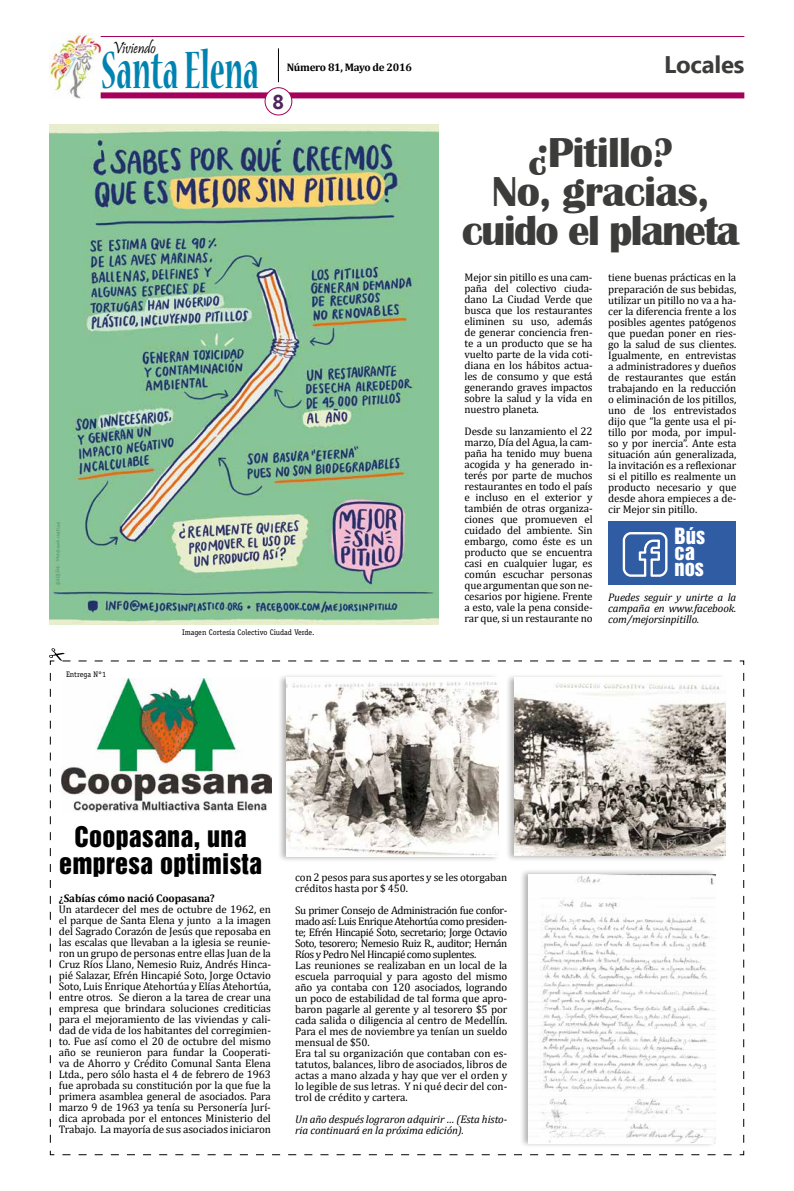
<style>
.page{position:relative;width:794px;height:1191px;background:#fff}
.page>*{position:absolute;margin:0;border:0;box-sizing:border-box;transform-origin:0 0}
.t1{font:700 condensed 58.5px "Nueva Std";color:#0083b0;scale:.67 1}
.t2{font:700 43px/39px "Britannic";letter-spacing:-.02em;color:#3c3c3b;text-align:center}
.t3{font:26px/27px "Helvetica Inserat";letter-spacing:.01em;color:#000;text-align:center}
.t4{font:700 24px "Ebrima";letter-spacing:-.01em;color:#3c3c3b}
.t5{font:20.5px/15.9px "Helvetica Inserat";color:#fff}
.t6{font:700 20px "Ebrima";color:#50245c}
.t7{font:16.9px "Pristina";color:#000;scale:.9 1}
.t8{font:11px/11px "Cambria";letter-spacing:-.01em;color:#000;text-align:justify}
.t9{font:italic 11px/11px "Cambria";letter-spacing:-.01em;color:#000}
.t10{font:700 11px "Cambria";letter-spacing:-.01em;color:#000}
.t11{font:8px "Officina Serif Std";color:#000}
</style>
<div class="page">
<img style="left:49px;top:33px;width:54px;height:66px">
<div style="left:101px;top:92px;width:643px;height:6px;background:#a5005b"></div>
<hr style="left:278px;top:48px;width:1px;height:34px;background:#000">
<hr style="left:101px;top:36px;width:643px;height:1px;background:#a5005b">
<div style="left:265px;top:88px;width:27px;height:27px;background:#fff;border-radius:50%"></div>
<div style="left:264px;top:87px;width:28px;height:28px;border:1px solid #a5005b;border-radius:50%"></div>
<img style="left:49px;top:124px;width:389px;height:500px">
<svg style="left:50px;top:660px;width:694px;height:495px"></svg>
<svg style="left:49px;top:648px;width:682px;height:13px"></svg>
<div style="left:609px;top:521px;width:127px;height:63px;background:#2f5ca3"></div>
<svg style="left:623px;top:532px;width:44px;height:45px"></svg>
<h3 class="t7" style="left:112px;top:38px;width:50px">Viviendo</h3>
<h1 class="t1" style="left:101px;top:44px;width:237px">Santa Elena</h1>
<p class="t10" style="left:287px;top:59px;width:127px">Número 81, Mayo de 2016</p>
<h3 class="t4" style="left:664px;top:47px;width:82px">Locales</h3>
<h3 class="t6" style="left:272px;top:87px;width:13px">8</h3>
<h2 class="t2" style="left:462px;top:133px;width:279px">¿Pitillo?<br>No, gracias, cuido el planeta</h2>
<p class="t8" style="left:464px;top:271px;width:130px">Mejor sin pitillo es una cam&shy;paña del colectivo ciuda&shy;dano La Ciudad Verde que busca que los restaurantes eliminen su uso, además de generar conciencia fren&shy;te a un producto que se ha vuelto parte de la vida coti&shy;diana en los hábitos actua&shy;les de consumo y que está generando graves impactos sobre la salud y la vida en nuestro planeta.</p>
<p class="t8" style="left:464px;top:425px;width:130px">Desde su lanzamiento el 22 marzo, Día del Agua, la cam&shy;paña ha tenido muy buena acogida y ha generado in&shy;terés por parte de muchos restaurantes en todo el país e incluso en el exterior y también de otras organiza&shy;ciones que promueven el cuidado del ambiente. Sin embargo, como éste es un producto que se encuentra casi en cualquier lugar, es común escuchar personas que argumentan que son ne&shy;cesarios por higiene. Frente a esto, vale la pena conside&shy;rar que, si un restaurante no</p>
<p class="t8" style="left:608px;top:272px;width:130px">tiene buenas prácticas en la preparación de sus bebidas, utilizar un pitillo no va a ha&shy;cer la diferencia frente a los posibles agentes patógenos que puedan poner en ries&shy;go la salud de sus clientes.<br>Igualmente, en entrevistas a administradores y dueños de restaurantes que están trabajando en la reducción o eliminación de los pitillos, uno de los entrevistados dijo que “la gente usa el pi&shy;tillo por moda, por impul&shy;so y por inercia”. Ante esta situación aún generalizada, la invitación es a reflexionar si el pitillo es realmente un producto necesario y que desde ahora empieces a de&shy;cir Mejor sin pitillo.</p>
<h3 class="t5" style="left:674px;top:529px;width:32px">Bús ca nos</h3>
<p class="t9" style="left:608px;top:591px;width:130px;text-align:justify">Puedes seguir y unirte a la campaña en www.facebook. com/mejorsinpitillo.</p>
<p class="t11" style="left:66px;top:669px;width:42px">Entrega N°1</p>
<p class="t11" style="left:182px;top:628px;width:134px">Imagen Cortesía Colectivo Ciudad Verde.</p>
<h3 class="t3" style="left:59px;top:824px;width:204px">Coopasana, una empresa optimista</h3>
<p class="t10" style="left:59px;top:890px;width:158px">¿Sabías cómo nació Coopasana?</p>
<p class="t8" style="left:59px;top:903px;width:214px">Un atardecer del mes de octubre de 1962, en el parque de Santa Elena y junto a la imagen del Sagrado Corazón de Jesús que reposaba en las escalas que llevaban a la iglesia se reunie&shy;ron un grupo de personas entre ellas Juan de la Cruz Ríos Llano, Nemesio Ruiz, Andrés Hinca&shy;pié Salazar, Efrén Hincapié Soto, Jorge Octavio Soto, Luis Enrique Atehortúa y Elías Atehortúa, entre otros. Se dieron a la tarea de crear una empresa que brindara soluciones crediticias para el mejoramiento de las viviendas y cali&shy;dad de vida de los habitantes del corregimien&shy;to. Fue así como el 20 de octubre del mismo año se reunieron para fundar la Cooperati&shy;va de Ahorro y Crédito Comunal Santa Elena Ltda., pero sólo hasta el 4 de febrero de 1963 fue aprobada su constitución por la que fue la primera asamblea general de asociados. Para marzo 9 de 1963 ya tenía su Personería Jurí&shy;dica aprobada por el entonces Ministerio del Trabajo. La mayoría de sus asociados iniciaron</p>
<p class="t8" style="left:295px;top:872px;width:214px">con 2 pesos para sus aportes y se les otorgaban créditos hasta por $ 450.</p>
<p class="t8" style="left:295px;top:905px;width:214px;text-align:left">Su primer Consejo de Administración fue confor&shy;mado así: Luis Enrique Atehortúa como presiden&shy;te; Efrén Hincapié Soto, secretario; Jorge Octavio Soto, tesorero; Nemesio Ruiz R., auditor; Hernán Ríos y Pedro Nel Hincapié como suplentes.<br>Las reuniones se realizaban en un local de la escuela parroquial y para agosto del mismo año ya contaba con 120 asociados, logrando un poco de estabilidad de tal forma que apro&shy;baron pagarle al gerente y al tesorero $5 por cada salida o diligencia al centro de Medellín.<br>Para el mes de noviembre ya tenían un sueldo mensual de $50.<br>Era tal su organización que contaban con es&shy;tatutos, balances, libro de asociados, libros de actas a mano alzada y hay que ver el orden y lo legible de sus letras. Y ni qué decir del con&shy;trol de crédito y cartera.</p>
<p class="t9" style="left:295px;top:1113px;width:214px">Un año después lograron adquirir … (Esta histo&shy;ria continuará en la próxima edición).</p>
</div>
